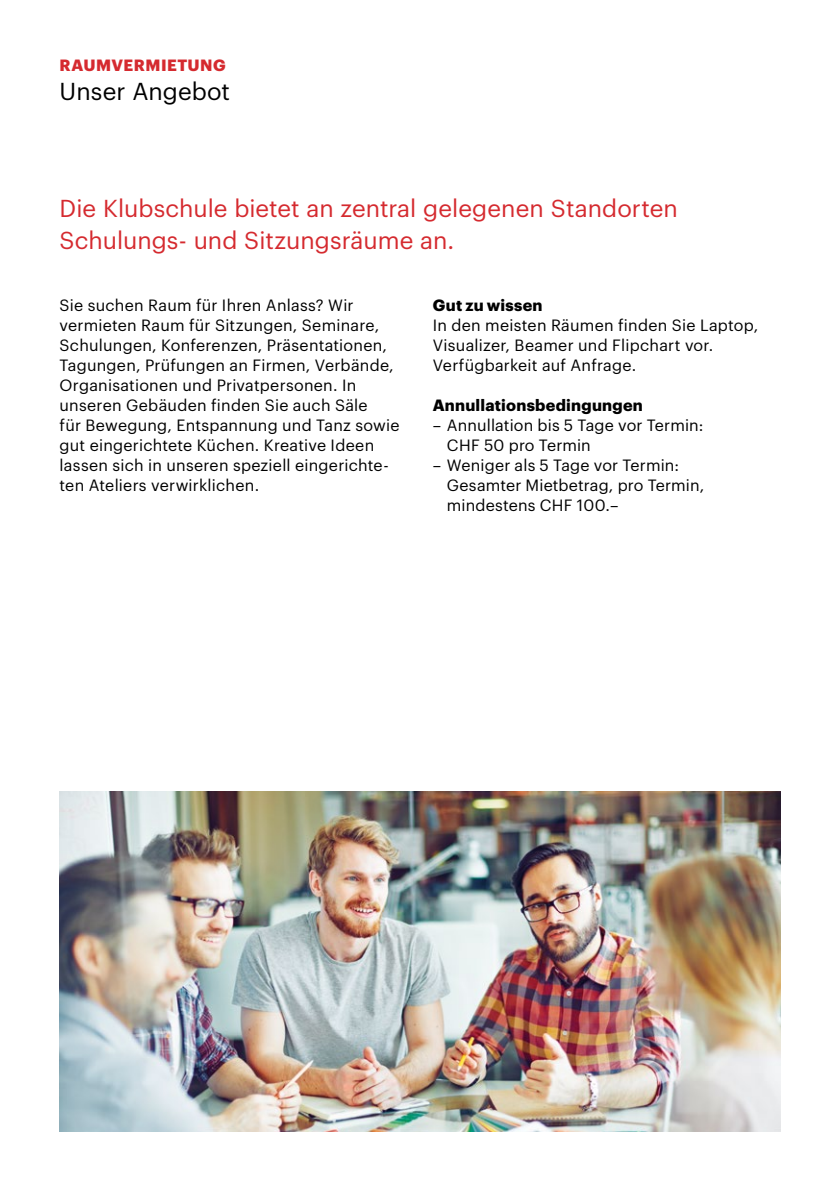
<style>
.page{position:relative;width:840px;height:1191px;background:#fff}
.page>*{position:absolute;margin:0;border:0;box-sizing:border-box;transform-origin:0 0}
.t1{font:24px/32px "Graphik";color:#d52a2f}
.t2{font:24px "Graphik";letter-spacing:.005em;color:#000}
.t3{font:16px/20px "Graphik";letter-spacing:.015em;color:#000}
.t4{font:700 16px "Graphik";letter-spacing:.015em;color:#000}
.t5{font:700 16px "Graphik";letter-spacing:.025em;color:#d52a2f}
</style>
<div class="page">
<img style="left:60px;top:791px;width:720px;height:340px">
<p class="t5" style="left:60px;top:53px;width:168px">RAUMVERMIETUNG</p>
<h1 class="t2" style="left:60px;top:73px;width:172px">Unser Angebot</h1>
<h1 class="t1" style="left:60px;top:190px;width:619px">Die Klubschule bietet an zentral gelegenen Standorten<br>Schulungs- und Sitzungsräume an.</h1>
<p class="t3" style="left:60px;top:294px;width:341px">Sie suchen Raum für Ihren Anlass? Wir vermieten Raum für Sitzungen, Seminare, Schulungen, Konferenzen, Präsentationen, Tagungen, Prüfungen an Firmen, Verbände, Organisationen und Privatpersonen. In unseren Gebäuden finden Sie auch Säle<br>für Bewegung, Entspannung und Tanz sowie gut eingerichtete Küchen. Kreative Ideen lassen sich in unseren speziell eingerichte&shy;ten Ateliers verwirklichen.</p>
<p class="t4" style="left:432px;top:293px;width:111px">Gut zu wissen</p>
<p class="t3" style="left:432px;top:314px;width:327px">In den meisten Räumen finden Sie Laptop,<br>Visualizer, Beamer und Flipchart vor.<br>Verfügbarkeit auf Anfrage.</p>
<p class="t4" style="left:432px;top:393px;width:211px">Annullationsbedingungen</p>
<p class="t3" style="left:446px;top:414px;width:258px;text-indent:-14px">– Annullation bis 5 Tage vor Termin:<br>CHF 50 pro Termin</p>
<p class="t3" style="left:446px;top:454px;width:259px;text-indent:-14px">– Weniger als 5 Tage vor Termin:<br>Gesamter Mietbetrag, pro Termin, mindestens CHF 100.–</p>
</div>
